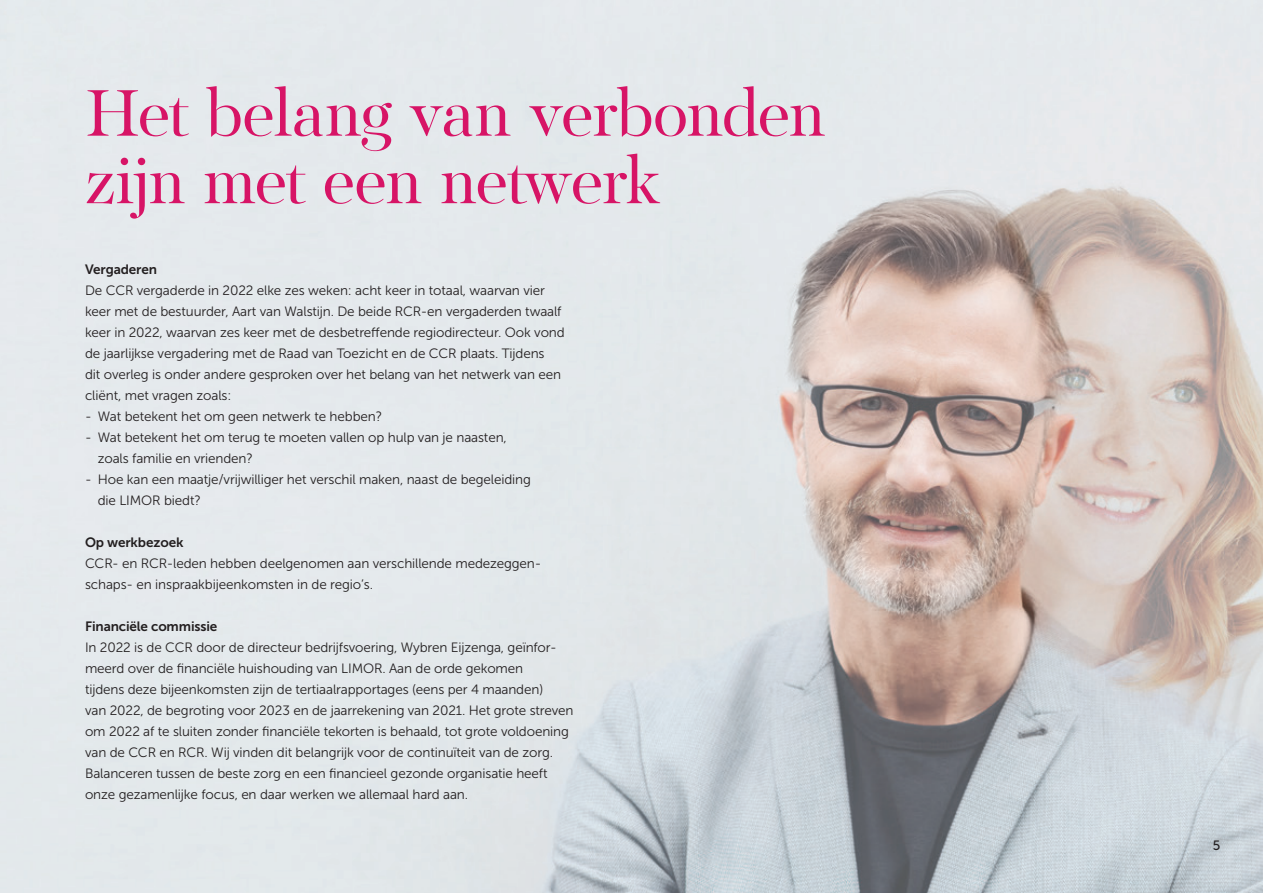
<style>
.page{position:relative;width:1263px;height:893px;background:#fff}
.page>*{position:absolute;margin:0;border:0;box-sizing:border-box;transform-origin:0 0}
.t1{font:67.5px/67.5px "PF Regal Display Pro";letter-spacing:-.025em;color:#d71466}
.t2{font:13.5px/21px "Museo Sans 300";letter-spacing:-.01em;color:#231f20}
.t3{font:13.5px "Museo Sans 700";letter-spacing:-.01em;color:#231f20}
.t4{font:13.5px "Museo Sans 500";color:#231f20}
</style>
<div class="page">
<img style="left:0;top:0;width:1263px;height:893px">
<h1 class="t1" style="left:85px;top:80px;width:743px">Het belang van verbonden zijn met een netwerk</h1>
<p class="t3" style="left:85px;top:262px;width:74px">Vergaderen</p>
<p class="t2" style="left:85px;top:280px;width:481px">De CCR vergaderde in 2022 elke zes weken: acht keer in totaal, waarvan vier keer met de bestuurder, Aart van Walstijn. De beide RCR-en vergaderden twaalf keer in 2022, waarvan zes keer met de desbetreffende regiodirecteur. Ook vond de jaarlijkse vergadering met de Raad van Toezicht en de CCR plaats. Tijdens<br>dit overleg is onder andere gesproken over het belang van het netwerk van een cliënt, met vragen zoals:</p>
<p class="t2" style="left:85px;top:406px;width:299px">- Wat betekent het om geen netwerk te hebben?</p>
<p class="t2" style="left:98px;top:427px;width:410px;text-indent:-13px">- Wat betekent het om terug te moeten vallen op hulp van je naasten, zoals familie en vrienden?</p>
<p class="t2" style="left:98px;top:469px;width:435px;text-indent:-13px">- Hoe kan een maatje/vrijwilliger het verschil maken, naast de begeleiding die LIMOR biedt?</p>
<p class="t3" style="left:85px;top:535px;width:100px">Op werkbezoek</p>
<p class="t2" style="left:85px;top:553px;width:458px">CCR- en RCR-leden hebben deelgenomen aan verschillende medezeggen&shy;schaps- en inspraakbijeenkomsten in de regio’s.</p>
<p class="t3" style="left:85px;top:619px;width:134px">Financiële commissie</p>
<p class="t2" style="left:85px;top:637px;width:490px">In 2022 is de CCR door de directeur bedrijfsvoering, Wybren Eijzenga, geïnfor&shy;meerd over de financiële huishouding van LIMOR. Aan de orde gekomen<br>tijdens deze bijeenkomsten zijn de tertiaalrapportages (eens per 4 maanden)<br>van 2022, de begroting voor 2023 en de jaarrekening van 2021. Het grote streven om 2022 af te sluiten zonder financiële tekorten is behaald, tot grote voldoening van de CCR en RCR. Wij vinden dit belangrijk voor de continuïteit van de zorg.<br>Balanceren tussen de beste zorg en een financieel gezonde organisatie heeft onze gezamenlijke focus, en daar werken we allemaal hard aan.</p>
<p class="t4" style="left:1213px;top:838px;width:9px">5</p>
</div>
